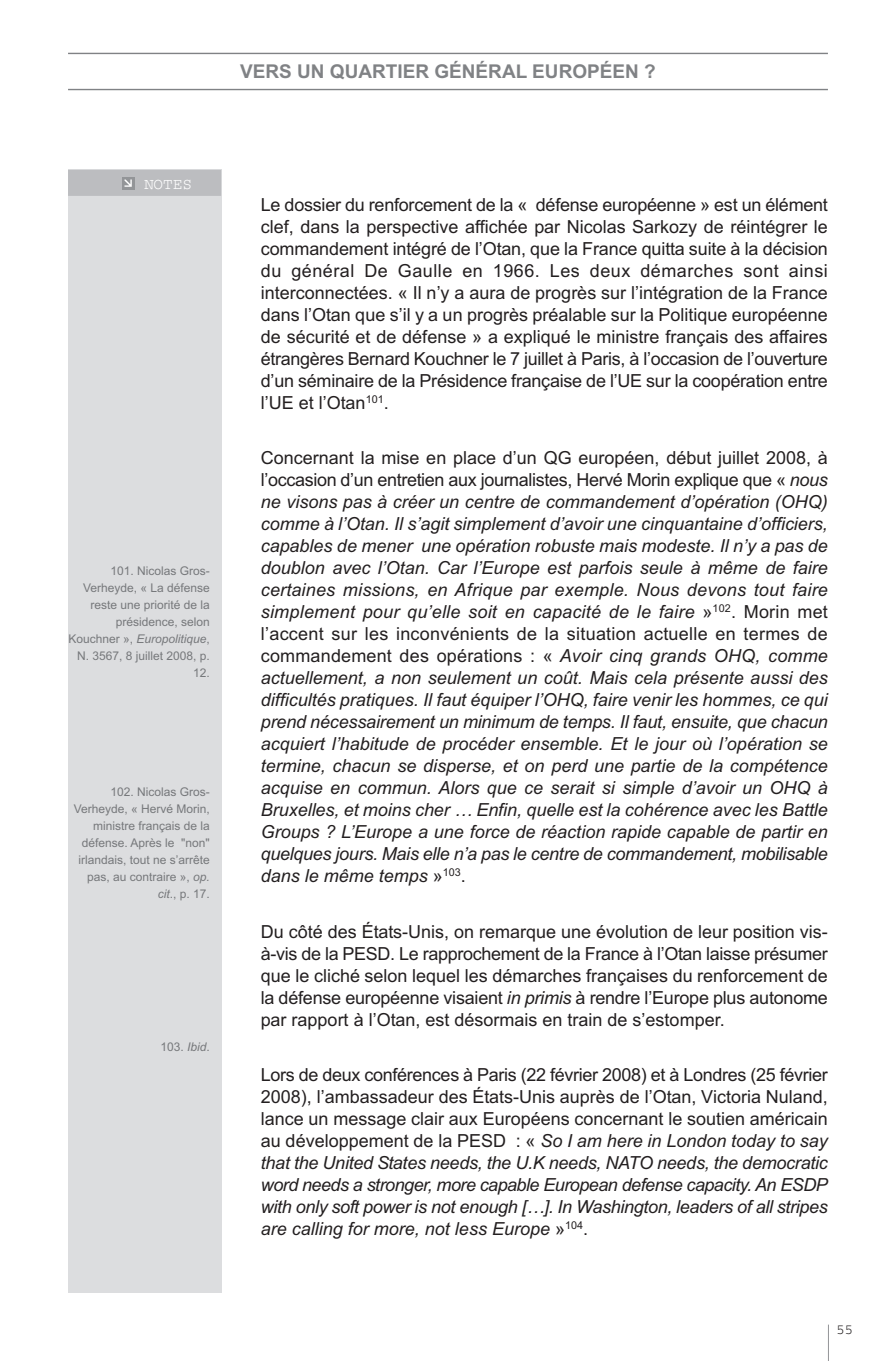
<style>
.page{position:relative;width:896px;height:1361px;background:#fff}
.page>*{position:absolute;margin:0;border:0;box-sizing:border-box;transform-origin:0 0}
.t1{font:700 19px "Arial";color:#808285}
.t2{font:italic 18px/22px "Arial";letter-spacing:-.02em;color:#231f20;text-align:justify}
.t3{font:18px/22px "Arial";letter-spacing:-.015em;color:#231f20;text-align:justify}
.t4{font:16px "Courier";color:#fff}
.t5{font:14px "Courier";color:#231f20}
.t6{font:12px/17px "Arial";color:#76787b;text-align:right}
.s1{font-style:italic}
.s2{font-style:normal}
</style>
<div class="page">
<div style="left:68px;top:170px;width:153px;height:1123px;background:#dcdddf"></div>
<div style="left:68px;top:170px;width:153px;height:26px;background:#bcbdc0"></div>
<div style="left:122px;top:177px;width:12px;height:12px;background:#939598"></div>
<svg style="left:124px;top:179px;width:8px;height:8px"></svg>
<hr style="left:68px;top:89px;width:760px;height:1px;background:#808285">
<hr style="left:68px;top:53px;width:760px;height:1px;background:#808285">
<hr style="left:828px;top:1324px;width:1px;height:37px;background:#939598">
<p class="t1" style="left:240px;top:61px;width:417px">VERS UN QUARTIER GÉNÉRAL EUROPÉEN ?</p>
<p class="t4" style="left:144px;top:179px;width:50px">NOTES</p>
<p class="t6" style="left:68px;top:562px;width:143px">101. Nicolas Gros-<br>Verheyde, « La défense reste une priorité de la présidence, selon<br>Kouchner », <span class="s1">Europolitique</span>,<br>N. 3567, 8 juillet 2008, p.<br>12.</p>
<p class="t6" style="left:74px;top:783px;width:138px">102. Nicolas Gros-<br>Verheyde, « Hervé Morin, ministre français de la défense. Après le "non" irlandais, tout ne s’arrête pas, au contraire », <span class="s1">op. cit</span>., p. 17.</p>
<p class="t6" style="left:160px;top:1038px;width:51px">103. <span class="s1">Ibid</span>.</p>
<p class="t3" style="left:261px;top:193px;width:568px">Le dossier du renforcement de la « défense européenne » est un élément clef, dans la perspective affichée par Nicolas Sarkozy de réintégrer le commandement intégré de l’Otan, que la France quitta suite à la décision du général De Gaulle en 1966. Les deux démarches sont ainsi interconnectées. « Il n’y a aura de progrès sur l’intégration de la France dans l’Otan que s’il y a un progrès préalable sur la Politique européenne de sécurité et de défense » a expliqué le ministre français des affaires étrangères Bernard Kouchner le 7 juillet à Paris, à l’occasion de l’ouverture d’un séminaire de la Présidence française de l’UE sur la coopération entre l’UE et l’Otan<sup>101</sup>.</p>
<p class="t2" style="left:261px;top:447px;width:568px"><span class="s2">Concernant la mise en place d’un QG européen, début juillet 2008, à l’occasion d’un entretien aux journalistes, Hervé Morin explique que «</span> nous ne visons pas à créer un centre de commandement d’opération (OHQ) comme à l’Otan. Il s’agit simplement d’avoir une cinquantaine d’officiers, capables de mener une opération robuste mais modeste. Il n’y a pas de doublon avec l’Otan. Car l’Europe est parfois seule à même de faire certaines missions, en Afrique par exemple. Nous devons tout faire simplement pour qu’elle soit en capacité de le faire <span class="s2">»</span><sup>102</sup><span class="s2">. Morin met l’accent sur les inconvénients de la situation actuelle en termes de commandement des opérations : «</span> Avoir cinq grands OHQ, comme actuellement, a non seulement un coût. Mais cela présente aussi des difficultés pratiques. Il faut équiper l’OHQ, faire venir les hommes, ce qui prend nécessairement un minimum de temps. Il faut, ensuite, que chacun acquiert l’habitude de procéder ensemble. Et le jour où l’opération se termine, chacun se disperse, et on perd une partie de la compétence acquise en commun. Alors que ce serait si simple d’avoir un OHQ à Bruxelles, et moins cher … Enfin, quelle est la cohérence avec les Battle Groups ? L’Europe a une force de réaction rapide capable de partir en quelques jours. Mais elle n’a pas le centre de commandement, mobilisable dans le même temps <span class="s2">»</span><sup>103</sup><span class="s2">.</span></p>
<p class="t3" style="left:261px;top:920px;width:568px">Du côté des États-Unis, on remarque une évolution de leur position vis&shy;à-vis de la PESD. Le rapprochement de la France à l’Otan laisse présumer que le cliché selon lequel les démarches françaises du renforcement de la défense européenne visaient <span class="s1">in primis</span> à rendre l’Europe plus autonome par rapport à l’Otan, est désormais en train de s’estomper.</p>
<p class="t2" style="left:261px;top:1063px;width:568px"><span class="s2">Lors de deux conférences à Paris (22 février 2008) et à Londres (25 février 2008), l’ambassadeur des États-Unis auprès de l’Otan, Victoria Nuland, lance un message clair aux Européens concernant le soutien américain au développement de la PESD : «</span> So I am here in London today to say that the United States needs, the U.K needs, NATO needs, the democratic word needs a stronger, more capable European defense capacity. An ESDP with only soft power is not enough […]. In Washington, leaders of all stripes are calling for more, not less Europe <span class="s2">»</span><sup>104</sup><span class="s2">.</span></p>
<p class="t5" style="left:836px;top:1325px;width:18px">55</p>
</div>
